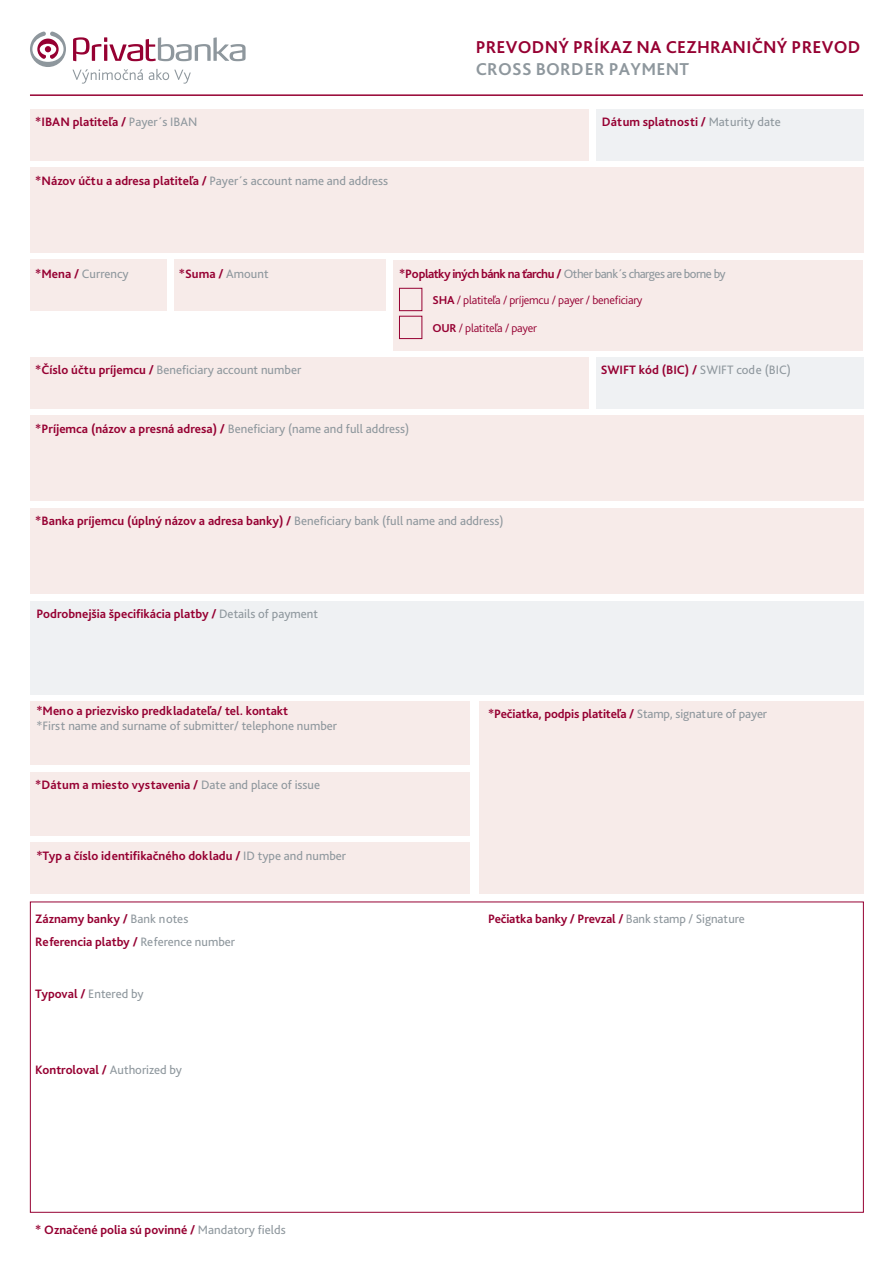
<style>
.page{position:relative;width:893px;height:1263px;background:#fff}
.page>*{position:absolute;margin:0;border:0;box-sizing:border-box;transform-origin:0 0}
.t1{font:700 18px "Bliss Pro";letter-spacing:.015em;color:#960032}
.t2{font:700 18px "Bliss Pro";letter-spacing:.015em;color:#8e979d}
.t3{font:700 12.75px "Bliss Pro";color:#960032}
.t4{font:12.75px "Bliss Pro";color:#8e979d}
.t5{font:12.75px "Bliss Pro";letter-spacing:-.04em;color:#8e979d}
.t6{font:300 12px "Bliss Pro";letter-spacing:-.02em;color:#960032}
.s1{font-weight:400;color:#8e979d}
.s2{font-weight:700;color:#960032}
.s3{font-weight:700}
</style>
<div class="page">
<div style="left:30px;top:109px;width:558px;height:51px;background:#f7ebe9"></div>
<div style="left:30px;top:358px;width:558px;height:51px;background:#f7ebe9"></div>
<div style="left:30px;top:843px;width:440px;height:51px;background:#f7ebe9"></div>
<div style="left:30px;top:701px;width:440px;height:64px;background:#f7ebe9"></div>
<div style="left:479px;top:701px;width:385px;height:193px;background:#f7ebe9"></div>
<div style="left:30px;top:772px;width:440px;height:64px;background:#f7ebe9"></div>
<div style="left:596px;top:358px;width:267px;height:51px;background:#eff1f3"></div>
<div style="left:30px;top:260px;width:137px;height:51px;background:#f7ebe9"></div>
<div style="left:174px;top:260px;width:212px;height:51px;background:#f7ebe9"></div>
<div style="left:393px;top:260px;width:470px;height:90px;background:#f7ebe9"></div>
<div style="left:30px;top:167px;width:834px;height:85px;background:#f7ebe9"></div>
<div style="left:30px;top:416px;width:834px;height:85px;background:#f7ebe9"></div>
<div style="left:30px;top:508px;width:834px;height:85px;background:#f7ebe9"></div>
<div style="left:30px;top:601px;width:834px;height:93px;background:#eff1f3"></div>
<div style="left:596px;top:109px;width:267px;height:51px;background:#eff1f3"></div>
<svg style="left:73px;top:37px;width:173px;height:24px"></svg>
<svg style="left:30px;top:32px;width:36px;height:35px"></svg>
<svg style="left:72px;top:69px;width:71px;height:15px"></svg>
<svg style="left:149px;top:69px;width:42px;height:15px"></svg>
<hr style="left:30px;top:94px;width:833px;height:2px;background:#960032">
<div style="left:399px;top:288px;width:23px;height:23px;border:1px solid #960032"></div>
<div style="left:399px;top:316px;width:23px;height:23px;border:1px solid #960032"></div>
<p class="t3" style="left:35px;top:114px;width:164px">*IBAN platiteľa / <span class="s1">Payer´s IBAN</span></p>
<p class="t4" style="left:35px;top:173px;width:354px"><span class="s2">*Názov účtu a adresa platiteľa /</span> Payer´s account name and address</p>
<h1 class="t1" style="left:476px;top:36px;width:386px">PREVODNÝ PRÍKAZ NA CEZHRANIČNÝ PREVOD</h1>
<h1 class="t2" style="left:476px;top:58px;width:215px">CROSS BORDER PAYMENT</h1>
<p class="t3" style="left:602px;top:114px;width:180px">Dátum splatnosti / <span class="s1">Maturity date</span></p>
<p class="t4" style="left:35px;top:265px;width:95px"><span class="s2">*Mena /</span> Currency</p>
<p class="t3" style="left:179px;top:265px;width:91px">*Suma / <span class="s1">Amount</span></p>
<p class="t5" style="left:399px;top:265px;width:328px"><span class="s2">*Poplatky iných bánk na ťarchu /</span> Other bank´s charges are borne by</p>
<p class="t6" style="left:432px;top:292px;width:212px"><span class="s3">SHA</span> / platiteľa / príjemcu / payer / beneficiary</p>
<p class="t6" style="left:432px;top:320px;width:106px"><span class="s3">OUR</span> / platiteľa / payer</p>
<p class="t4" style="left:35px;top:362px;width:268px"><span class="s2">*Číslo účtu príjemcu /</span> Beneficiary account number</p>
<p class="t4" style="left:35px;top:421px;width:376px"><span class="s2">*Príjemca (názov a presná adresa) /</span> Beneficiary (name and full address)</p>
<p class="t3" style="left:35px;top:513px;width:470px">*Banka príjemcu (úplný názov a adresa banky) / <span class="s1">Beneficiary bank (full name and address)</span></p>
<p class="t3" style="left:36px;top:606px;width:283px">Podrobnejšia špecifikácia platby / <span class="s1">Details of payment</span></p>
<p class="t3" style="left:601px;top:362px;width:192px">SWIFT kód (BIC) / <span class="s1">SWIFT code (BIC)</span></p>
<p class="t3" style="left:36px;top:703px;width:253px">*Meno a priezvisko predkladateľa/ tel. kontakt</p>
<p class="t4" style="left:36px;top:718px;width:302px">*First name and surname of submitter/ telephone number</p>
<p class="t3" style="left:35px;top:777px;width:286px">*Dátum a miesto vystavenia / <span class="s1">Date and place of issue</span></p>
<p class="t3" style="left:36px;top:847px;width:311px">*Typ a číslo identifikačného dokladu / <span class="s1">ID type and number</span></p>
<p class="t3" style="left:35px;top:910px;width:155px">Záznamy banky / <span class="s1">Bank notes</span></p>
<p class="t3" style="left:35px;top:934px;width:201px">Referencia platby / <span class="s1">Reference number</span></p>
<p class="t4" style="left:35px;top:986px;width:110px"><span class="s2">Typoval /</span> Entered by</p>
<p class="t3" style="left:35px;top:1062px;width:148px">Kontroloval / <span class="s1">Authorized by</span></p>
<p class="t3" style="left:35px;top:1222px;width:252px">* Označené polia sú povinné / <span class="s1">Mandatory fields</span></p>
<p class="t3" style="left:488px;top:706px;width:281px">*Pečiatka, podpis platiteľa / <span class="s1">Stamp, signature of payer</span></p>
<p class="t3" style="left:488px;top:910px;width:258px">Pečiatka banky / Prevzal / <span class="s1">Bank stamp / Signature</span></p>
</div>
